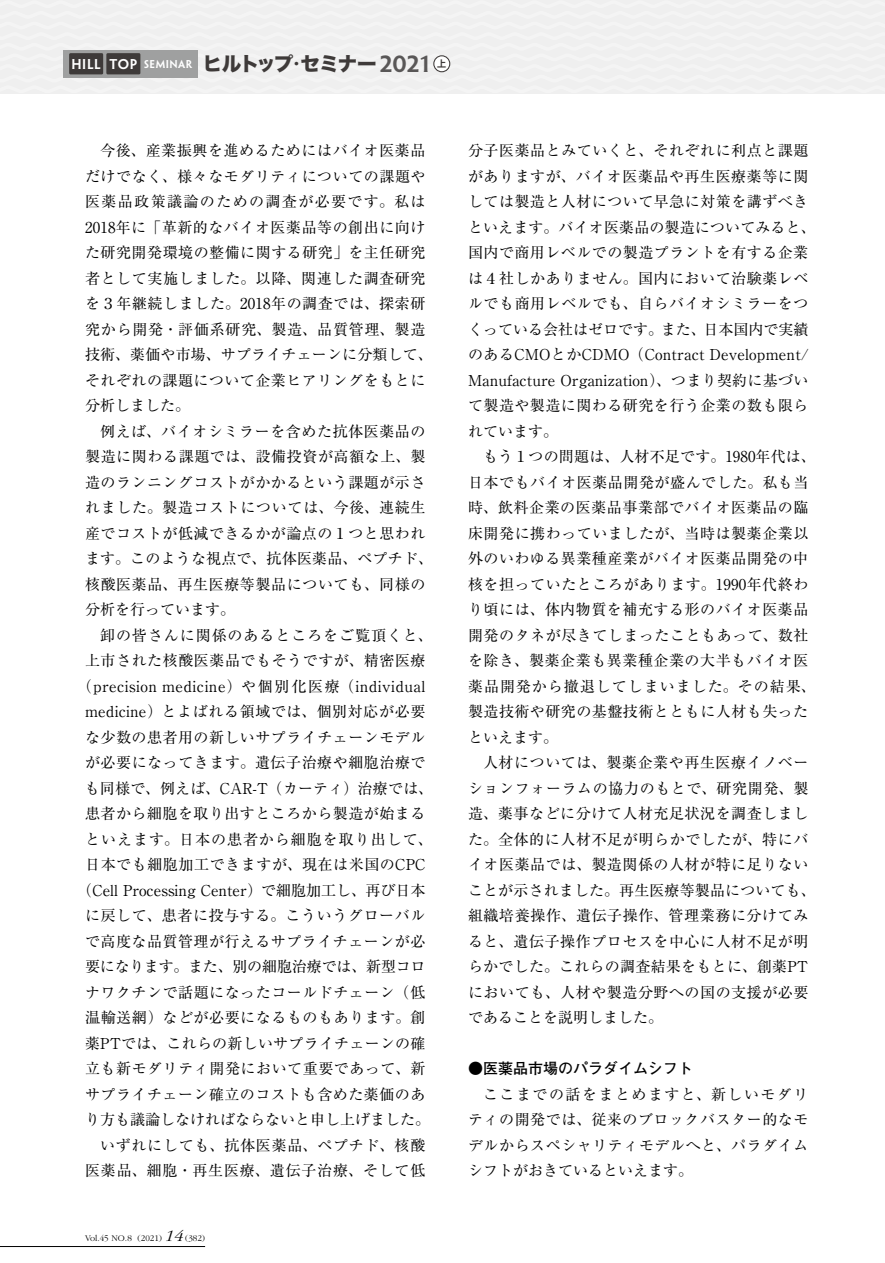
<style>
.page{position:relative;width:885px;height:1263px;background:#fff}
.page>*{position:absolute;margin:0;border:0;box-sizing:border-box;transform-origin:0 0}
.t1{font:19.5px "Hira Kaku Std N W8";letter-spacing:-.06em;color:#3e3a39}
.t2{font:15px/25.5px "Ryumin Pr 6 N";letter-spacing:.035em;color:#000}
.t3{font:15px "Ryumin Pr 6 N";color:#000}
.t4{font:15px "Ryumin Pr 6 N";letter-spacing:.01em;color:#000}
.t5{font:15px "Ryumin Pr 6 N";letter-spacing:-.01em;color:#000}
.t6{font:15px "Ryumin Pr 6 N";letter-spacing:.015em;color:#000}
.t7{font:15px "Ryumin Pr 6 N";letter-spacing:.065em;color:#000}
.t8{font:15px "Ryumin Pr 6 N";letter-spacing:.06em;color:#000}
.t9{font:700 15px "Futo Go B101 Pr 6 N";color:#000}
.t10{font:12.75px "Penumbra Semibold Flare";letter-spacing:.05em;color:#fff}
.t11{font:300 9px "Garamond";color:#000}
.t12{font:700 9px "Shin Go Pro De";color:#3e3a39}
.s1{font-size:10.2px}
.s2{font-family:"Hira Kaku Std N W4"}
.s3{font-family:"Penumbra Semibold Flare";font-size:21px;color:#595757}
.s4{font-style:italic;font-size:16.5px}
</style>
<div class="page">
<div style="left:0;top:0;width:884px;height:94px;background:#efefef"></div>
<hr style="left:0;top:1246px;width:205px;height:1px;background:#000">
<div style="left:64px;top:50px;width:134px;height:28px;background:#9fa0a0"></div>
<div style="left:69px;top:53px;width:34px;height:21px;background:#3e3a39"></div>
<div style="left:106px;top:53px;width:34px;height:21px;background:#3e3a39"></div>
<div style="left:434px;top:56px;width:15px;height:16px;background:#fff;border-radius:50%"></div>
<div style="left:433px;top:55px;width:17px;height:17px;border:1px solid #3e3a39;border-radius:50%"></div>
<p class="t10" style="left:71px;top:56px;width:122px">HILL TOP <span class="s1">SEMINAR</span></p>
<h1 class="t1" style="left:202px;top:53px;width:229px">ヒルトップ<span class="s2">・</span>セミナー <span class="s3">2021</span></h1>
<p class="t12" style="left:437px;top:56px;width:10px">上</p>
<p class="t2" style="left:85px;top:137px;width:349px;text-indent:15px">今後、産業振興を進めるためにはバイオ医薬品だけでなく、様々なモダリティについての課題や医薬品政策議論のための調査が必要です。私は<br>2018年に「革新的なバイオ医薬品等の創出に向けた研究開発環境の整備に関する研究」を主任研究者として実施しました。以降、関連した調査研究を３年継続しました。2018年の調査では、探索研究から開発・評価系研究、製造、品質管理、製造技術、薬価や市場、サプライチェーンに分類して、それぞれの課題について企業ヒアリングをもとに分析しました。</p>
<p class="t2" style="left:85px;top:417px;width:349px;text-indent:15px">例えば、バイオシミラーを含めた抗体医薬品の製造に関わる課題では、設備投資が高額な上、製造のランニングコストがかかるという課題が示されました。製造コストについては、今後、連続生産でコストが低減できるかが論点の１つと思われます。このような視点で、抗体医薬品、ペプチド、核酸医薬品、再生医療等製品についても、同様の分析を行っています。</p>
<p class="t8" style="left:100px;top:623px;width:334px">卸の皆さんに関係のあるところをご覧頂くと、</p>
<p class="t2" style="left:85px;top:647px;width:342px">上市された核酸医薬品でもそうですが、精密医療</p>
<p class="t2" style="left:77px;top:672px;width:350px">（precision medicine）や個別化医療（individual</p>
<p class="t2" style="left:85px;top:698px;width:342px">medicine）とよばれる領域では、個別対応が必要</p>
<p class="t2" style="left:85px;top:723px;width:342px">な少数の患者用の新しいサプライチェーンモデル</p>
<p class="t2" style="left:85px;top:749px;width:342px">が必要になってきます。遺伝子治療や細胞治療で</p>
<p class="t4" style="left:85px;top:776px;width:350px">も同様で、例えば、CAR-T（カーティ）治療では、</p>
<p class="t2" style="left:85px;top:800px;width:342px">患者から細胞を取り出すところから製造が始まる</p>
<p class="t7" style="left:85px;top:827px;width:349px">といえます。日本の患者から細胞を取り出して、</p>
<p class="t2" style="left:85px;top:851px;width:342px">日本でも細胞加工できますが、現在は米国のCPC</p>
<p class="t3" style="left:77px;top:878px;width:350px">（Cell Processing Center）で細胞加工し、再び日本</p>
<p class="t2" style="left:85px;top:902px;width:342px">に戻して、患者に投与する。こういうグローバル</p>
<p class="t2" style="left:85px;top:927px;width:342px">で高度な品質管理が行えるサプライチェーンが必</p>
<p class="t5" style="left:85px;top:955px;width:342px">要になります。また、別の細胞治療では、新型コロ</p>
<p class="t2" style="left:85px;top:978px;width:342px">ナワクチンで話題になったコールドチェーン（低</p>
<p class="t2" style="left:85px;top:1004px;width:342px">温輸送網）などが必要になるものもあります。創</p>
<p class="t6" style="left:85px;top:1031px;width:342px">薬PTでは、これらの新しいサプライチェーンの確</p>
<p class="t2" style="left:85px;top:1055px;width:342px">立も新モダリティ開発において重要であって、新</p>
<p class="t2" style="left:85px;top:1080px;width:342px">サプライチェーン確立のコストも含めた薬価のあ</p>
<p class="t3" style="left:85px;top:1108px;width:346px">り方も議論しなければならないと申し上げました。</p>
<p class="t2" style="left:100px;top:1131px;width:327px">いずれにしても、抗体医薬品、ペプチド、核酸</p>
<p class="t2" style="left:85px;top:1157px;width:342px">医薬品、細胞・再生医療、遺伝子治療、そして低</p>
<p class="t11" style="left:85px;top:1233px;width:121px">Vol.45 NO.8 (2021) <span class="s4">14</span> (382)</p>
<p class="t2" style="left:468px;top:137px;width:349px">分子医薬品とみていくと、それぞれに利点と課題がありますが、バイオ医薬品や再生医療薬等に関しては製造と人材について早急に対策を講ずべきといえます。バイオ医薬品の製造についてみると、国内で商用レベルでの製造プラントを有する企業は４社しかありません。国内において治験薬レベルでも商用レベルでも、自らバイオシミラーをつくっている会社はゼロです。また、日本国内で実績のあるCMOとかCDMO（Contract Development/<br>Manufacture Organization）、つまり契約に基づいて製造や製造に関わる研究を行う企業の数も限られています。</p>
<p class="t2" style="left:468px;top:443px;width:349px;text-indent:15px">もう１つの問題は、人材不足です。1980年代は、日本でもバイオ医薬品開発が盛んでした。私も当時、飲料企業の医薬品事業部でバイオ医薬品の臨床開発に携わっていましたが、当時は製薬企業以外のいわゆる異業種産業がバイオ医薬品開発の中核を担っていたところがあります。1990年代終わり頃には、体内物質を補充する形のバイオ医薬品開発のタネが尽きてしまったこともあって、数社を除き、製薬企業も異業種企業の大半もバイオ医薬品開発から撤退してしまいました。その結果、製造技術や研究の基盤技術とともに人材も失ったといえます。</p>
<p class="t2" style="left:468px;top:749px;width:349px;text-indent:15px">人材については、製薬企業や再生医療イノベーションフォーラムの協力のもとで、研究開発、製造、薬事などに分けて人材充足状況を調査しました。全体的に人材不足が明らかでしたが、特にバイオ医薬品では、製造関係の人材が特に足りないことが示されました。再生医療等製品についても、組織培養操作、遺伝子操作、管理業務に分けてみると、遺伝子操作プロセスを中心に人材不足が明らかでした。これらの調査結果をもとに、創薬PTにおいても、人材や製造分野への国の支援が必要であることを説明しました。</p>
<p class="t9" style="left:468px;top:1056px;width:226px">●医薬品市場のパラダイムシフト</p>
<p class="t2" style="left:468px;top:1080px;width:342px;text-align:justify;text-indent:15px">ここまでの話をまとめますと、新しいモダリティの開発では、従来のブロックバスター的なモデルからスペシャリティモデルへと、パラダイムシフトがおきているといえます。</p>
</div>
